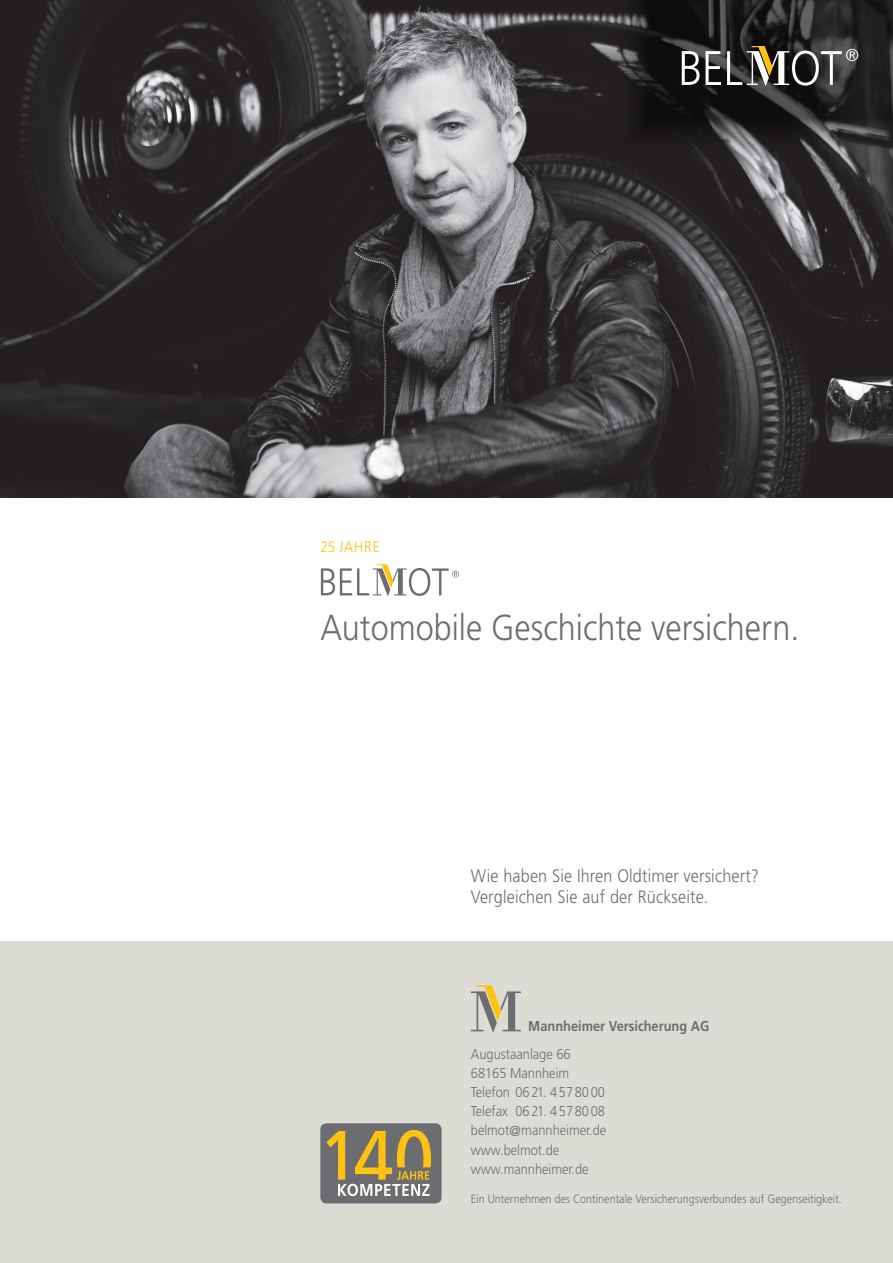
<style>
.page{position:relative;width:893px;height:1263px;background:#fff}
.page>*{position:absolute;margin:0;border:0;box-sizing:border-box;transform-origin:0 0}
.t1{font:300 36px "Frutiger";color:#6c6d70;scale:.9 1}
.t2{font:300 18px/21.6px "Frutiger";letter-spacing:.01em;color:#6c6d70;scale:.9 1}
.t3{font:300 15.15px "Frutiger";letter-spacing:.05em;color:#fec210;scale:.9 1}
.t4{font:300 14.25px/19.2px "Frutiger";color:#6c6d70;scale:.9 1}
.t5{font:700 14.25px "Frutiger";color:#6c6d70;scale:.9 1}
.t6{font:300 12px "Frutiger";color:#6c6d70;scale:.9 1}
</style>
<div class="page">
<img style="left:0;top:0;width:893px;height:497px">
<svg style="left:608px;top:0;width:285px;height:162px;background:#272627"></svg>
<div style="left:0;top:942px;width:893px;height:321px;background:#dcdcd4"></div>
<svg style="left:321px;top:564px;width:138px;height:32px"></svg>
<svg style="left:682px;top:51px;width:39px;height:34px"></svg>
<svg style="left:727px;top:46px;width:131px;height:40px"></svg>
<svg style="left:471px;top:985px;width:50px;height:48px"></svg>
<div style="left:320px;top:1123px;width:122px;height:80px;background:#6c6d70;border-radius:6px"></div>
<svg style="left:326px;top:1130px;width:105px;height:66px"></svg>
<p class="t3" style="left:320px;top:538px;width:67px">25 JAHRE</p>
<h1 class="t1" style="left:320px;top:607px;width:534px">Automobile Geschichte versichern.</h1>
<p class="t2" style="left:471px;top:864px;width:322px">Wie haben Sie Ihren Oldtimer versichert?<br>Vergleichen Sie auf der Rückseite.</p>
<p class="t5" style="left:528px;top:1018px;width:203px">Mannheimer Versicherung AG</p>
<p class="t4" style="left:471px;top:1044px;width:152px">Augustaanlage 66<br>68165 Mannheim<br>Telefon 0621. 4578000<br>Telefax 0621. 4578008 belmot@mannheimer.de www.belmot.de www.mannheimer.de</p>
<p class="t6" style="left:471px;top:1192px;width:414px">Ein Unternehmen des Continentale Versicherungsverbundes auf Gegenseitigkeit.</p>
</div>
